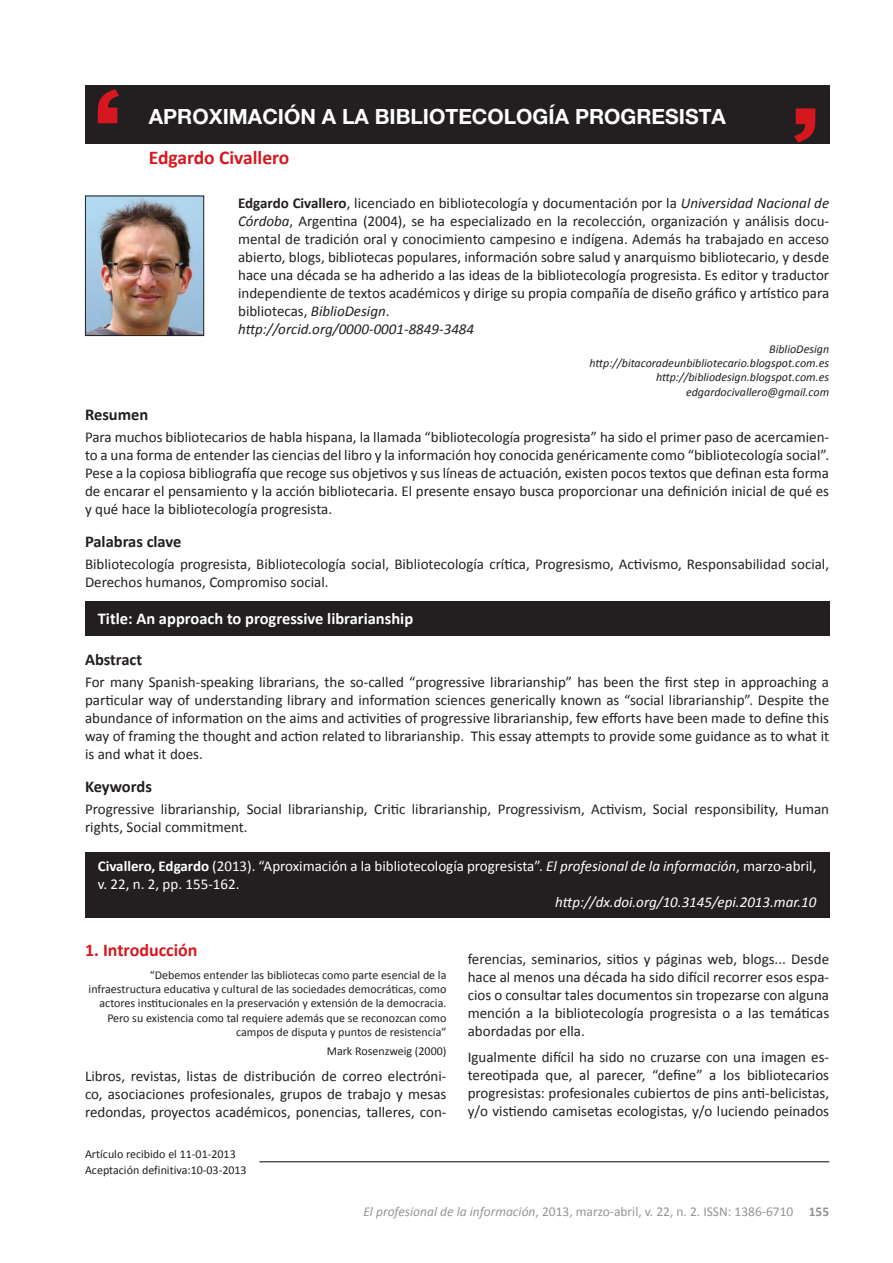
<style>
.page{position:relative;width:893px;height:1263px;background:#fff}
.page>*{position:absolute;margin:0;border:0;box-sizing:border-box;transform-origin:0 0}
.t1{font:700 21px "Helvetica Neue";color:#fff}
.t2{font:700 19.5px "Calibri";color:#d7171f}
.t3{font:700 18px "Calibri";color:#d7171f}
.t4{font:700 16.5px "Calibri";color:#fff}
.t5{font:700 16.5px "Calibri";color:#231f20}
.t6{font:15px/18px "Calibri";color:#231f20;text-align:justify}
.t7{font:15px/18px "Calibri";color:#fff}
.t8{font:italic 15px "Calibri";color:#fff}
.t9{font:13.5px "Calibri";color:#939598}
.t10{font:12px/14.4px "Calibri";color:#231f20}
.t11{font:italic 12px/14.4px "Calibri";color:#231f20;text-align:right}
.s1{font-weight:700}
.s2{font-style:italic}
</style>
<div class="page">
<div style="left:85px;top:602px;width:744px;height:34px;background:#231f20"></div>
<div style="left:85px;top:852px;width:744px;height:65px;background:#231f20"></div>
<div style="left:85px;top:85px;width:744px;height:59px;background:#231f20"></div>
<svg style="left:794px;top:108px;width:21px;height:34px"></svg>
<svg style="left:98px;top:89px;width:21px;height:34px"></svg>
<hr style="left:259px;top:1161px;width:570px;height:1px;background:#231f20">
<img style="left:87px;top:198px;width:115px;height:136px">
<div style="left:85px;top:196px;width:119px;height:140px;border:1px solid #231f20"></div>
<h1 class="t1" style="left:149px;top:103px;width:16px">apro</h1>
<h1 class="t1" style="left:209px;top:103px;width:27px">ximaci</h1>
<h1 class="t1" style="left:284px;top:103px;width:105px">ón ala bibliotecología</h1>
<h1 class="t1" style="left:575px;top:103px;width:15px">progresista</h1>
<h2 class="t2" style="left:149px;top:145px;width:142px">Edgardo Civallero</h2>
<p class="t6" style="left:238px;top:194px;width:593px;text-align:left"><span class="s1">Edgardo Civallero</span>, licenciado en bibliotecología y documentación por la <span class="s2">Universidad Nacional de Córdoba</span>, Argentina (2004), se ha especializado en la recolección, organización y análisis docu&shy;mental de tradición oral y conocimiento campesino e indígena. Además ha trabajado en acceso abierto, blogs, bibliotecas populares, información sobre salud y anarquismo bibliotecario, y desde hace una década se ha adherido a las ideas de la bibliotecología progresista. Es editor y traductor independiente de textos académicos y dirige su propia compañía de diseño gráfico y artístico para bibliotecas, <span class="s2">BiblioDesign</span>.<br><span class="s2">http://orcid.org/0000-0001-8849-3484</span></p>
<p class="t11" style="left:589px;top:341px;width:241px">BiblioDesign http://bitacoradeunbibliotecario.blogspot.com.es http://bibliodesign.blogspot.com.es edgardocivallero@gmail.com</p>
<p class="t5" style="left:85px;top:404px;width:65px">Resumen</p>
<p class="t6" style="left:85px;top:428px;width:746px">Para muchos bibliotecarios de habla hispana, la llamada “bibliotecología progresista” ha sido el primer paso de acercamien&shy;to a una forma de entender las ciencias del libro y la información hoy conocida genéricamente como “bibliotecología social”.<br>Pese a la copiosa bibliografía que recoge sus objetivos y sus líneas de actuación, existen pocos textos que definan esta forma de encarar el pensamiento y la acción bibliotecaria. El presente ensayo busca proporcionar una definición inicial de qué es y qué hace la bibliotecología progresista.</p>
<p class="t5" style="left:85px;top:531px;width:98px">Palabras clave</p>
<p class="t6" style="left:85px;top:555px;width:746px">Bibliotecología progresista, Bibliotecología social, Bibliotecología crítica, Progresismo, Activismo, Responsabilidad social,<br>Derechos humanos, Compromiso social.</p>
<p class="t4" style="left:98px;top:608px;width:317px">Title: An approach to progressive librarianship</p>
<p class="t5" style="left:85px;top:649px;width:59px">Abstract</p>
<p class="t6" style="left:85px;top:673px;width:746px">For many Spanish-speaking librarians, the so-called “progressive librarianship” has been the first step in approaching a particular way of understanding library and information sciences generically known as “social librarianship”. Despite the abundance of information on the aims and activities of progressive librarianship, few efforts have been made to define this way of framing the thought and action related to librarianship. This essay attempts to provide some guidance as to what it is and what it does.</p>
<p class="t5" style="left:85px;top:775px;width:68px">Keywords</p>
<p class="t6" style="left:85px;top:800px;width:746px">Progressive librarianship, Social librarianship, Critic librarianship, Progressivism, Activism, Social responsibility, Human rights, Social commitment.</p>
<p class="t7" style="left:98px;top:857px;width:720px"><span class="s1">Civallero, Edgardo</span> (2013). “Aproximación a la bibliotecología progresista”. <span class="s2">El profesional de la información</span>, marzo-abril, v. 22, n. 2, pp. 155-162.</p>
<p class="t8" style="left:555px;top:892px;width:263px">http://dx.doi.org/10.3145/epi.2013.mar.10</p>
<p class="t3" style="left:85px;top:938px;width:114px">1. Introducción</p>
<p class="t10" style="left:89px;top:967px;width:359px;text-align:right">“Debemos entender las bibliotecas como parte esencial de la infraestructura educativa y cultural de las sociedades democráticas, como actores institucionales en la preservación y extensión de la democracia.<br>Pero su existencia como tal requiere además que se reconozcan como campos de disputa y puntos de resistencia”</p>
<p class="t10" style="left:327px;top:1044px;width:121px">Mark Rosenzweig (2000)</p>
<p class="t6" style="left:85px;top:1067px;width:363px">Libros, revistas, listas de distribución de correo electróni&shy;co, asociaciones profesionales, grupos de trabajo y mesas redondas, proyectos académicos, ponencias, talleres, con-</p>
<p class="t10" style="left:85px;top:1146px;width:163px;line-height:15.6px">Artículo recibido el 11-01-2013<br>Aceptación definitiva:10-03-2013</p>
<p class="t6" style="left:468px;top:950px;width:363px">ferencias, seminarios, sitios y páginas web, blogs... Desde hace al menos una década ha sido difícil recorrer esos espa&shy;cios o consultar tales documentos sin tropezarse con alguna mención a la bibliotecología progresista o a las temáticas abordadas por ella.</p>
<p class="t6" style="left:468px;top:1048px;width:363px">Igualmente difícil ha sido no cruzarse con una imagen es&shy;tereotipada que, al parecer, “define” a los bibliotecarios progresistas: profesionales cubiertos de pins anti-belicistas, y/o vistiendo camisetas ecologistas, y/o luciendo peinados</p>
<p class="t9" style="left:363px;top:1203px;width:467px"><span class="s2">El profesional de la información</span>, 2013, marzo-abril, v. 22, n. 2. ISSN: 1386-6710 <span class="s1">155</span></p>
</div>
